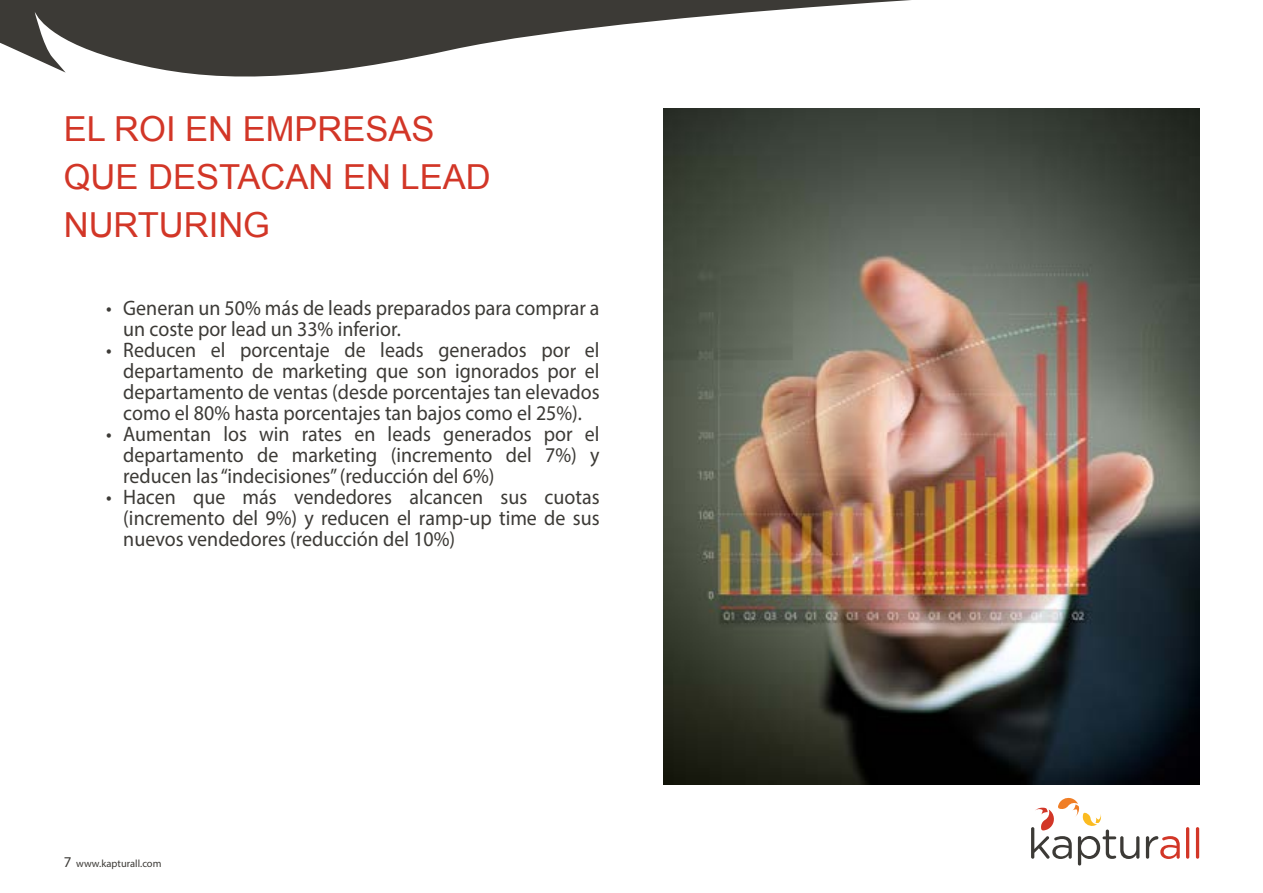
<style>
.page{position:relative;width:1263px;height:893px;background:#fff}
.page>*{position:absolute;margin:0;border:0;box-sizing:border-box;transform-origin:0 0}
.t1{font:34.5px/48px "Arial";color:#d23627}
.t2{font:21px/21px "Myriad Pro";color:#3c3a36;text-align:justify;scale:.95 1}
.t3{font:10.5px "Myriad Pro";color:#3c3a36}
.s1{font-size:15px}
</style>
<div class="page">
<svg style="left:0;top:0;width:911px;height:77px;fill:#3c3a36"></svg>
<svg style="left:1146px;top:836px;width:34px;height:23px"></svg>
<hr style="left:1186px;top:827px;width:3px;height:32px;background:#d23627;border-radius:2px">
<hr style="left:1196px;top:827px;width:3px;height:32px;background:#d23627;border-radius:2px">
<svg style="left:1031px;top:797px;width:108px;height:68px"></svg>
<img style="left:663px;top:109px;width:536px;height:675px">
<h1 class="t1" style="left:64px;top:105px;width:428px">EL ROI EN EMPRESAS<br>QUE DESTACAN EN LEAD<br>NURTURING</h1>
<p class="t2" style="left:123px;top:297px;width:503px;text-indent:-17px">• Generan un 50% más de leads preparados para comprar a un coste por lead un 33% inferior.</p>
<p class="t2" style="left:123px;top:339px;width:503px;text-indent:-17px">• Reducen el porcentaje de leads generados por el departamento de marketing que son ignorados por el departamento de ventas (desde porcentajes tan elevados como el 80% hasta porcentajes tan bajos como el 25%).</p>
<p class="t2" style="left:123px;top:423px;width:503px;text-indent:-17px">• Aumentan los win rates en leads generados por el departamento de marketing (incremento del 7%) y reducen las “indecisiones” (reducción del 6%)</p>
<p class="t2" style="left:123px;top:486px;width:503px;text-indent:-17px">• Hacen que más vendedores alcancen sus cuotas (incremento del 9%) y reducen el ramp-up time de sus nuevos vendedores (reducción del 10%)</p>
<p class="t3" style="left:64px;top:857px;width:99px"><span class="s1">7</span> www.kapturall.com</p>
</div>
